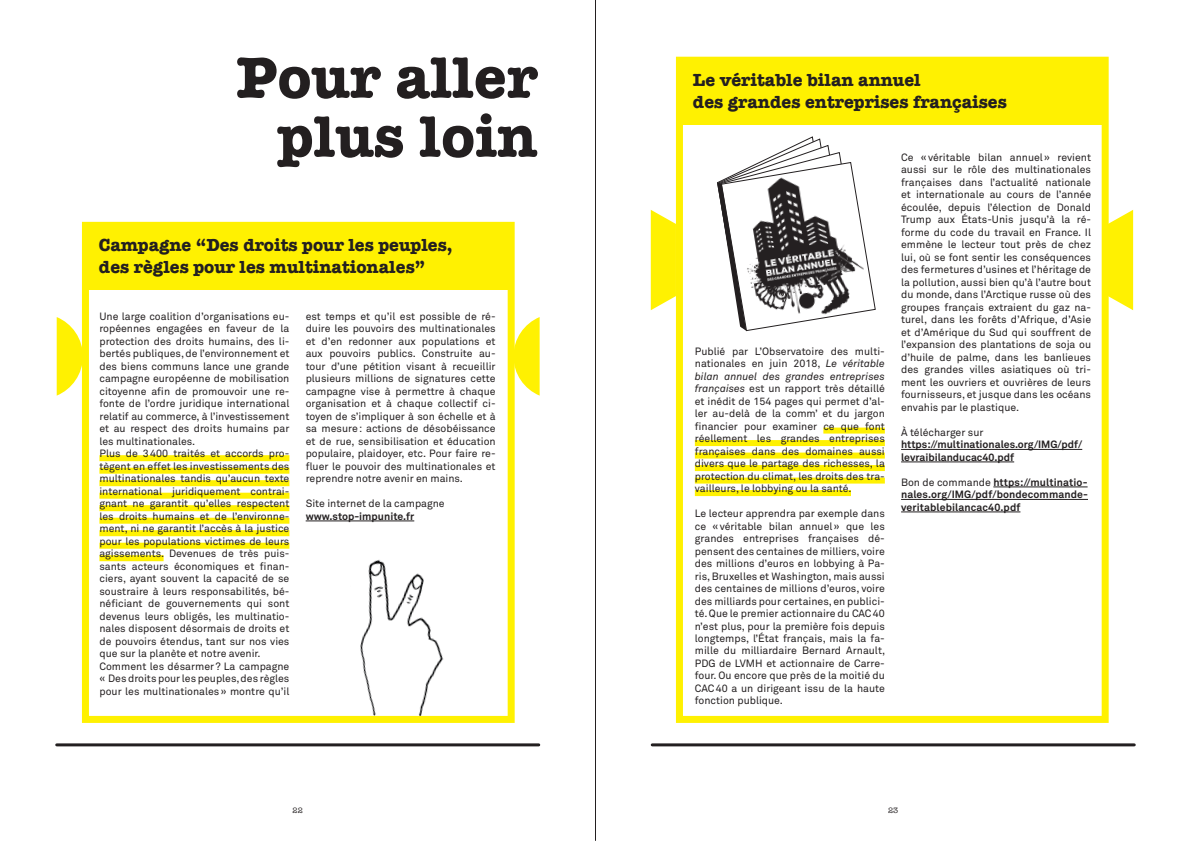
<style>
.page{position:relative;width:1191px;height:842px;background:#fff}
.page>*{position:absolute;margin:0;border:0;box-sizing:border-box;transform-origin:0 0}
.t1{font:700 60px/59px "American Typewriter";color:#231f20;text-align:right}
.t2{font:700 18px/21.6px "American Typewriter";color:#231f20}
.t3{font:10.5px/12.5px "Akkurat Std";color:#231f20;text-align:justify}
.t4{font:700 10.5px/12.5px "Akkurat Std";color:#231f20}
.t5{font:8px "American Typewriter";color:#231f20}
.s1{font-style:italic}
.s2{font-weight:400}
</style>
<div class="page">
<img style="left:360px;top:560px;width:84px;height:155px">
<div style="left:99px;top:455px;width:190px;height:6px;background:#fff101"></div>
<div style="left:99px;top:468px;width:190px;height:6px;background:#fff101"></div>
<div style="left:99px;top:480px;width:190px;height:6px;background:#fff101"></div>
<div style="left:99px;top:493px;width:190px;height:6px;background:#fff101"></div>
<div style="left:99px;top:505px;width:190px;height:6px;background:#fff101"></div>
<div style="left:99px;top:518px;width:190px;height:6px;background:#fff101"></div>
<div style="left:99px;top:530px;width:190px;height:6px;background:#fff101"></div>
<div style="left:99px;top:543px;width:190px;height:6px;background:#fff101"></div>
<div style="left:99px;top:555px;width:65px;height:6px;background:#fff101"></div>
<div style="left:823px;top:428px;width:62px;height:6px;background:#fff101"></div>
<div style="left:695px;top:440px;width:190px;height:6px;background:#fff101"></div>
<div style="left:695px;top:453px;width:190px;height:6px;background:#fff101"></div>
<div style="left:695px;top:465px;width:190px;height:6px;background:#fff101"></div>
<div style="left:695px;top:478px;width:190px;height:6px;background:#fff101"></div>
<div style="left:695px;top:490px;width:156px;height:6px;background:#fff101"></div>
<hr style="left:306px;top:521px;width:108px;height:1px;background:#231f20">
<hr style="left:901px;top:449px;width:181px;height:1px;background:#231f20">
<hr style="left:901px;top:462px;width:113px;height:1px;background:#231f20">
<hr style="left:993px;top:487px;width:94px;height:1px;background:#231f20">
<hr style="left:901px;top:499px;width:187px;height:1px;background:#231f20">
<hr style="left:901px;top:512px;width:119px;height:1px;background:#231f20">
<div style="left:82px;top:222px;width:431px;height:68px;background:#fff101"></div>
<div style="left:676px;top:57px;width:431px;height:68px;background:#fff101"></div>
<div style="left:82px;top:222px;width:432px;height:501px;border:7px solid #fff101"></div>
<div style="left:676px;top:57px;width:432px;height:666px;border:7px solid #fff101"></div>
<svg style="left:513px;top:317px;width:26px;height:79px"></svg>
<svg style="left:57px;top:317px;width:26px;height:79px"></svg>
<svg style="left:717px;top:136px;width:158px;height:195px"></svg>
<svg style="left:1108px;top:210px;width:25px;height:100px;background:#fff222"></svg>
<svg style="left:651px;top:210px;width:25px;height:100px;background:#fff224"></svg>
<hr style="left:652px;top:743px;width:482px;height:3px;background:#231f20">
<hr style="left:57px;top:743px;width:482px;height:3px;background:#231f20">
<hr style="left:595px;top:0;width:1px;height:840px;background:#231f20">
<h1 class="t1" style="left:236px;top:45px;width:303px">Pour aller plus loin</h1>
<h2 class="t2" style="left:99px;top:233px;width:355px">Campagne “Des droits pour les peuples, des règles pour les multinationales”</h2>
<p class="t3" style="left:99px;top:310px;width:191px;text-align:left">Une large coalition d’organisations eu&shy;ropéennes engagées en faveur de la protection des droits humains, des li&shy;bertés publiques, de l’environnement et des biens communs lance une grande campagne européenne de mobilisation citoyenne afin de promouvoir une re&shy;fonte de l’ordre juridique international relatif au commerce, à l’investissement et au respect des droits humains par les multinationales.<br>Plus de 3400 traités et accords pro&shy;tègent en effet les investissements des multinationales tandis qu’aucun texte international juridiquement contrai&shy;gnant ne garantit qu’elles respectent les droits humains et de l’environne&shy;ment, ni ne garantit l’accès à la justice pour les populations victimes de leurs agissements. Devenues de très puis&shy;sants acteurs économiques et finan&shy;ciers, ayant souvent la capacité de se soustraire à leurs responsabilités, bé&shy;néficiant de gouvernements qui sont devenus leurs obligés, les multinatio&shy;nales disposent désormais de droits et de pouvoirs étendus, tant sur nos vies que sur la planète et notre avenir.<br>Comment les désarmer? La campagne « Des droits pour les peuples, des règles pour les multinationales» montre qu’il</p>
<p class="t3" style="left:306px;top:310px;width:191px">est temps et qu’il est possible de ré&shy;duire les pouvoirs des multinationales et d’en redonner aux populations et aux pouvoirs publics. Construite au&shy;tour d’une pétition visant à recueillir plusieurs millions de signatures cette campagne vise à permettre à chaque organisation et à chaque collectif ci&shy;toyen de s’impliquer à son échelle et à sa mesure: actions de désobéissance et de rue, sensibilisation et éducation populaire, plaidoyer, etc. Pour faire re&shy;fluer le pouvoir des multinationales et reprendre notre avenir en mains.</p>
<p class="t3" style="left:306px;top:497px;width:140px">Site internet de la campagne</p>
<p class="t4" style="left:306px;top:510px;width:110px">www.stop-impunite.fr</p>
<h2 class="t2" style="left:693px;top:68px;width:315px">Le véritable bilan annuel<br>des grandes entreprises françaises</h2>
<p class="t3" style="left:695px;top:345px;width:191px">Publié par L’Observatoire des multi&shy;nationales en juin 2018, <span class="s1">Le véritable bilan annuel des grandes entreprises françaises</span> est un rapport très détaillé et inédit de 154 pages qui permet d’al&shy;ler au-delà de la comm’ et du jargon financier pour examiner ce que font réellement les grandes entreprises françaises dans des domaines aussi divers que le partage des richesses, la protection du climat, les droits des tra&shy;vailleurs, le lobbying ou la santé.</p>
<p class="t3" style="left:695px;top:507px;width:192px">Le lecteur apprendra par exemple dans ce «véritable bilan annuel» que les grandes entreprises françaises dé&shy;pensent des centaines de milliers, voire des millions d’euros en lobbying à Pa&shy;ris, Bruxelles et Washington, mais aussi des centaines de millions d’euros, voire des milliards pour certaines, en publici&shy;té. Que le premier actionnaire du CAC40 n’est plus, pour la première fois depuis longtemps, l’État français, mais la fa&shy;mille du milliardaire Bernard Arnault, PDG de LVMH et actionnaire de Carre&shy;four. Ou encore que près de la moitié du CAC40 a un dirigeant issu de la haute fonction publique.</p>
<p class="t3" style="left:901px;top:151px;width:191px">Ce «véritable bilan annuel» revient aussi sur le rôle des multinationales françaises dans l’actualité nationale et internationale au cours de l’année écoulée, depuis l’élection de Donald Trump aux États-Unis jusqu’à la ré&shy;forme du code du travail en France. Il emmène le lecteur tout près de chez lui, où se font sentir les conséquences des fermetures d’usines et l’héritage de la pollution, aussi bien qu’à l’autre bout du monde, dans l’Arctique russe où des groupes français extraient du gaz na&shy;turel, dans les forêts d’Afrique, d’Asie et d’Amérique du Sud qui souffrent de l’expansion des plantations de soja ou d’huile de palme, dans les banlieues des grandes villes asiatiques où tri&shy;ment les ouvriers et ouvrières de leurs fournisseurs, et jusque dans les océans envahis par le plastique.</p>
<p class="t3" style="left:901px;top:426px;width:84px">À télécharger sur</p>
<p class="t4" style="left:901px;top:438px;width:183px">https://multinationales.org/IMG/pdf/ levraibilanducac40.pdf</p>
<p class="t4" style="left:901px;top:475px;width:188px;text-align:justify"><span class="s2">Bon de commande</span> https://multinatio&shy;nales.org/IMG/pdf/bondecommande&shy;veritablebilancac40.pdf</p>
<p class="t5" style="left:293px;top:804px;width:12px">22</p>
<p class="t5" style="left:888px;top:804px;width:12px">23</p>
</div>
